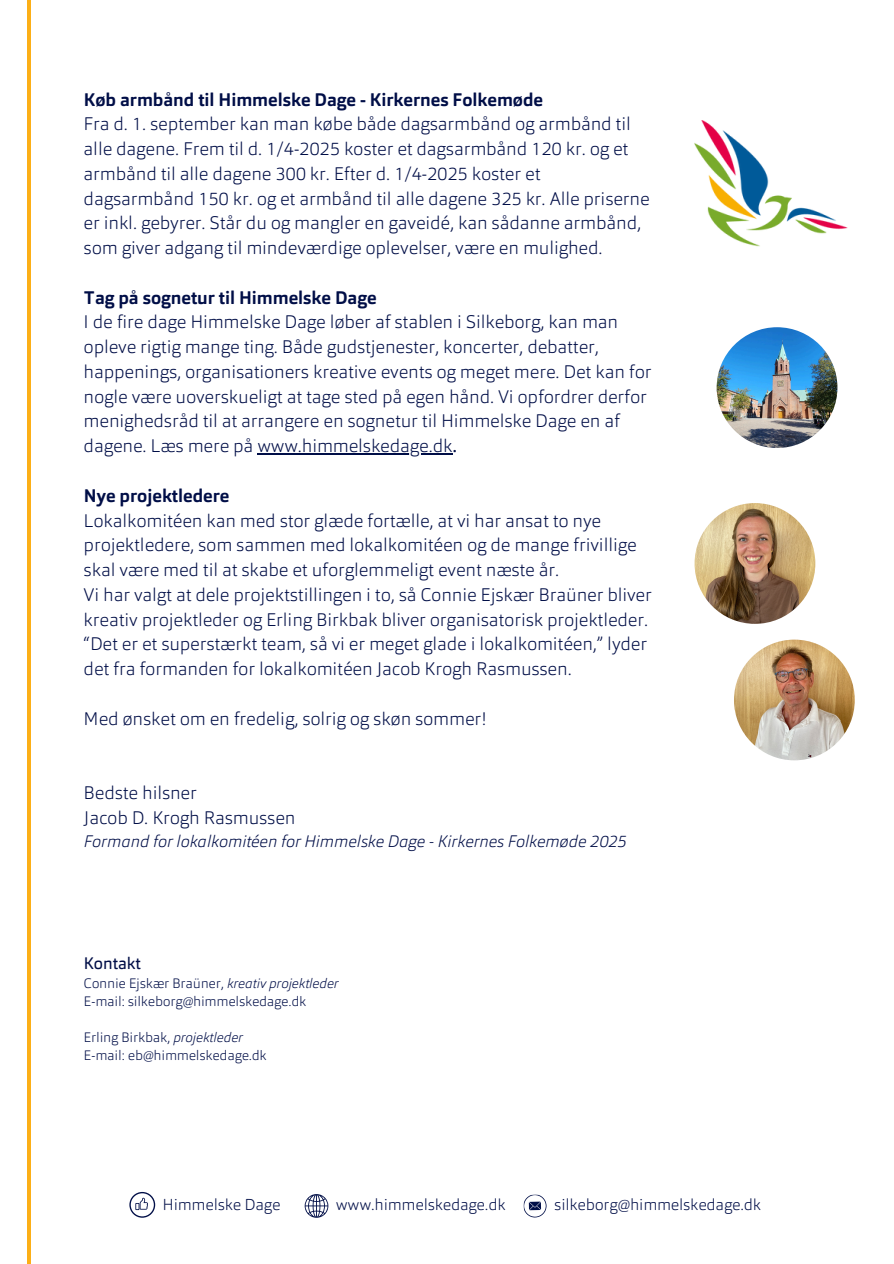
<style>
.page{position:relative;width:894px;height:1264px;background:#fff}
.page>*{position:absolute;margin:0;border:0;box-sizing:border-box;transform-origin:0 0}
.t1{font:200 18px/24.8px "Orgon";color:#000e47}
.t2{font:italic 200 16.5px "Orgon";color:#000e47}
.t3{font:16.5px "Orgon";color:#000e47}
.t4{font:200 15.6px "Orgon";color:#000e47}
.t5{font:200 13.5px "Orgon";color:#000e47}
.s1{font-weight:700}
.s2{font-weight:400}
.s3{font-style:italic}
</style>
<div class="page">
<hr style="left:257px;top:453px;width:195px;height:1px;background:#000e47">
<svg style="left:304px;top:1194px;width:24px;height:23px"></svg>
<svg style="left:523px;top:1194px;width:23px;height:23px"></svg>
<svg style="left:129px;top:1191px;width:26px;height:26px"></svg>
<img style="left:733px;top:639px;width:121px;height:121px;border-radius:50%">
<img style="left:694px;top:503px;width:121px;height:121px;border-radius:50%">
<hr style="left:27px;top:0;width:3px;height:1263px;background:#fcaf17">
<img style="left:716px;top:327px;width:121px;height:121px;border-radius:50%">
<img style="left:694px;top:121px;width:154px;height:126px">
<p class="t1" style="left:84px;top:87px;width:567px"><span class="s1">Køb armbånd til Himmelske Dage - Kirkernes Folkemøde<br></span>Fra d. 1. september kan man købe både dagsarmbånd og armbånd til alle dagene. Frem til d. 1/4-2025 koster et dagsarmbånd 120 kr. og et armbånd til alle dagene 300 kr. Efter d. 1/4-2025 koster et dagsarmbånd 150 kr. og et armbånd til alle dagene 325 kr. Alle priserne er inkl. gebyrer. Står du og mangler en gaveidé, kan sådanne armbånd, som giver adgang til mindeværdige oplevelser, være en mulighed.</p>
<h1 class="t1" style="left:84px;top:285px;width:569px"><span class="s1">Tag på sognetur til Himmelske Dage<br></span>I de fire dage Himmelske Dage løber af stablen i Silkeborg, kan man opleve rigtig mange ting. Både gudstjenester, koncerter, debatter, happenings, organisationers kreative events og meget mere. Det kan for nogle være uoverskueligt at tage sted på egen hånd. Vi opfordrer derfor menighedsråd til at arrangere en sognetur til Himmelske Dage en af dagene. Læs mere på www.himmelskedage.dk<span class="s2">.</span></h1>
<h1 class="t1" style="left:84px;top:483px;width:569px"><span class="s1">Nye projektledere<br></span>Lokalkomitéen kan med stor glæde fortælle, at vi har ansat to nye projektledere, som sammen med lokalkomitéen og de mange frivillige skal være med til at skabe et uforglemmeligt event næste år.<br>Vi har valgt at dele projektstillingen i to, så Connie Ejskær Braüner bliver kreativ projektleder og Erling Birkbak bliver organisatorisk projektleder. “Det er et superstærkt team, så vi er meget glade i lokalkomitéen,” lyder</h1>
<h1 class="t1" style="left:84px;top:656px;width:489px">det fra formanden for lokalkomitéen Jacob Krogh Rasmussen.</h1>
<h1 class="t1" style="left:84px;top:706px;width:404px">Med ønsket om en fredelig, solrig og skøn sommer!</h1>
<h1 class="t1" style="left:84px;top:780px;width:213px">Bedste hilsner<br>Jacob D. Krogh Rasmussen</h1>
<h1 class="t2" style="left:84px;top:830px;width:544px">Formand for lokalkomitéen for Himmelske Dage - Kirkernes Folkemøde 2025</h1>
<h1 class="t3" style="left:84px;top:952px;width:58px">Kontakt</h1>
<h1 class="t5" style="left:84px;top:974px;width:256px">Connie Ejskær Braüner, <span class="s3">kreativ projektleder</span></h1>
<h1 class="t5" style="left:84px;top:992px;width:224px">E-mail: silkeborg@himmelskedage.dk</h1>
<h1 class="t5" style="left:84px;top:1028px;width:160px">Erling Birkbak, <span class="s3">projektleder</span></h1>
<p class="t5" style="left:84px;top:1046px;width:184px">E-mail: eb@himmelskedage.dk</p>
<p class="t4" style="left:163px;top:1194px;width:119px">Himmelske Dage</p>
<p class="t4" style="left:336px;top:1194px;width:171px">www.himmelskedage.dk</p>
<p class="t4" style="left:554px;top:1194px;width:208px">silkeborg@himmelskedage.dk</p>
</div>
